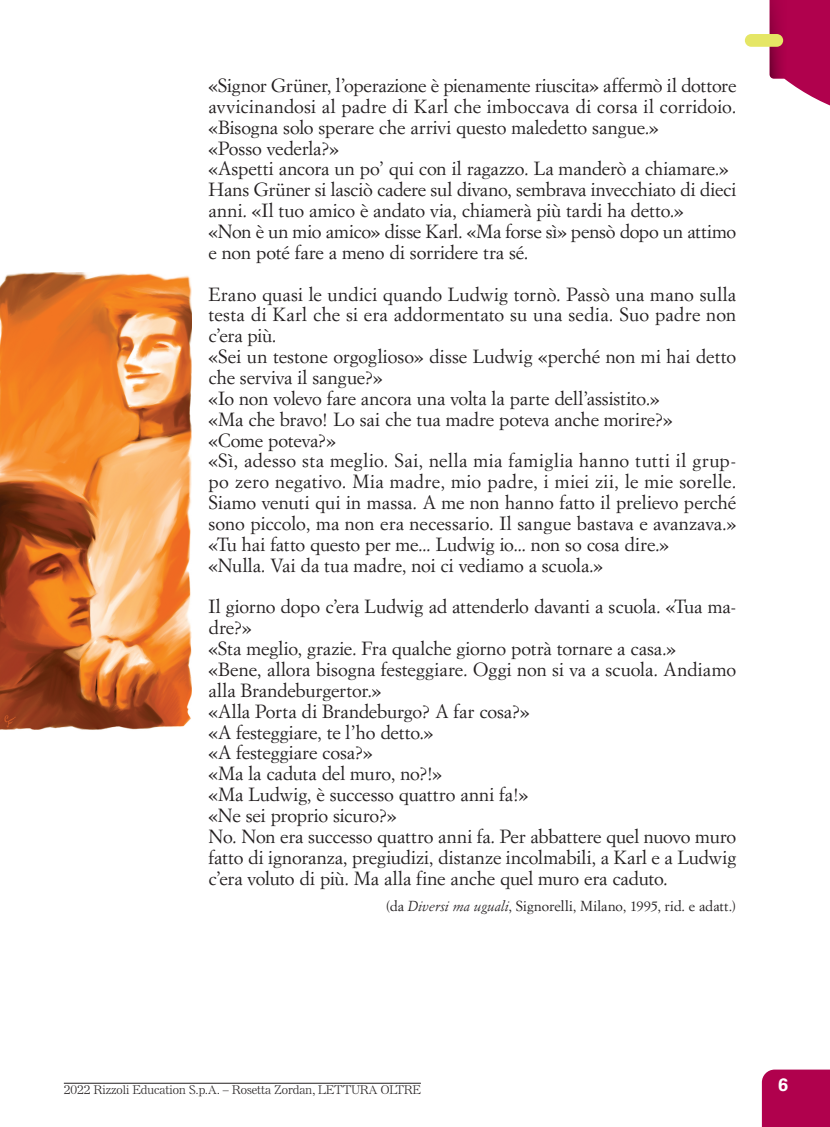
<style>
.page{position:relative;width:830px;height:1127px;background:#fff}
.page>*{position:absolute;margin:0;border:0;box-sizing:border-box;transform-origin:0 0}
.t1{font:18.75px/20.9px "Simoncini Garamond Std";letter-spacing:-.005em;color:#231f20}
.t2{font:700 18px "Univers LT Std";color:#fff}
.t3{font:14.25px "Simoncini Garamond Std";letter-spacing:.01em;color:#231f20}
.t4{font:300 12px "Else NPL Std";color:#231f20}
.s1{font-style:italic}
</style>
<div class="page">
<svg style="left:769px;top:0;width:60px;height:105px;background:#b92967"></svg>
<div style="left:744px;top:34px;width:38px;height:13px;background:#e5e665;border-radius:6px"></div>
<div style="left:761px;top:1069px;width:68px;height:58px;background:#b0014d"></div>
<img style="left:0;top:273px;width:191px;height:457px">
<hr style="left:64px;top:1083px;width:356px;height:1px;background:#231f20">
<p class="t1" style="left:208px;top:75px;width:529px">«Signor Grüner, l’operazione è pienamente riuscita» affermò il dottore avvicinandosi al padre di Karl che imboccava di corsa il corridoio. «Bisogna solo sperare che arrivi questo maledetto sangue.»<br>«Posso vederla?»<br>«Aspetti ancora un po’ qui con il ragazzo. La manderò a chiamare.» Hans Grüner si lasciò cadere sul divano, sembrava invecchiato di dieci anni. «Il tuo amico è andato via, chiamerà più tardi ha detto.»<br>«Non è un mio amico» disse Karl. «Ma forse sì» pensò dopo un attimo e non poté fare a meno di sorridere tra sé.</p>
<p class="t1" style="left:208px;top:283px;width:529px">Erano quasi le undici quando Ludwig tornò. Passò una mano sulla testa di Karl che si era addormentato su una sedia. Suo padre non c’era più.<br>«Sei un testone orgoglioso» disse Ludwig «perché non mi hai detto che serviva il sangue?»<br>«Io non volevo fare ancora una volta la parte dell’assistito.»<br>«Ma che bravo! Lo sai che tua madre poteva anche morire?»<br>«Come poteva?»<br>«Sì, adesso sta meglio. Sai, nella mia famiglia hanno tutti il grup&shy;po zero negativo. Mia madre, mio padre, i miei zii, le mie sorelle.<br>Siamo venuti qui in massa. A me non hanno fatto il prelievo perché sono piccolo, ma non era necessario. Il sangue bastava e avanzava.» «Tu hai fatto questo per me... Ludwig io... non so cosa dire.»<br>«Nulla. Vai da tua madre, noi ci vediamo a scuola.»</p>
<p class="t1" style="left:208px;top:596px;width:529px">Il giorno dopo c’era Ludwig ad attenderlo davanti a scuola. «Tua ma&shy;dre?»<br>«Sta meglio, grazie. Fra qualche giorno potrà tornare a casa.»<br>«Bene, allora bisogna festeggiare. Oggi non si va a scuola. Andiamo alla Brandeburgertor.»<br>«Alla Porta di Brandeburgo? A far cosa?»<br>«A festeggiare, te l’ho detto.»<br>«A festeggiare cosa?»<br>«Ma la caduta del muro, no?!»<br>«Ma Ludwig, è successo quattro anni fa!»<br>«Ne sei proprio sicuro?»<br>No. Non era successo quattro anni fa. Per abbattere quel nuovo muro fatto di ignoranza, pregiudizi, distanze incolmabili, a Karl e a Ludwig c’era voluto di più. Ma alla fine anche quel muro era caduto.</p>
<p class="t3" style="left:385px;top:897px;width:352px">(da <span class="s1">Diversi ma uguali</span>, Signorelli, Milano, 1995, rid. e adatt.)</p>
<p class="t4" style="left:64px;top:1083px;width:358px">2022 Rizzoli Education S.p.A. – Rosetta Zordan, LETTURA OLTRE</p>
<p class="t2" style="left:777px;top:1074px;width:12px">6</p>
</div>
